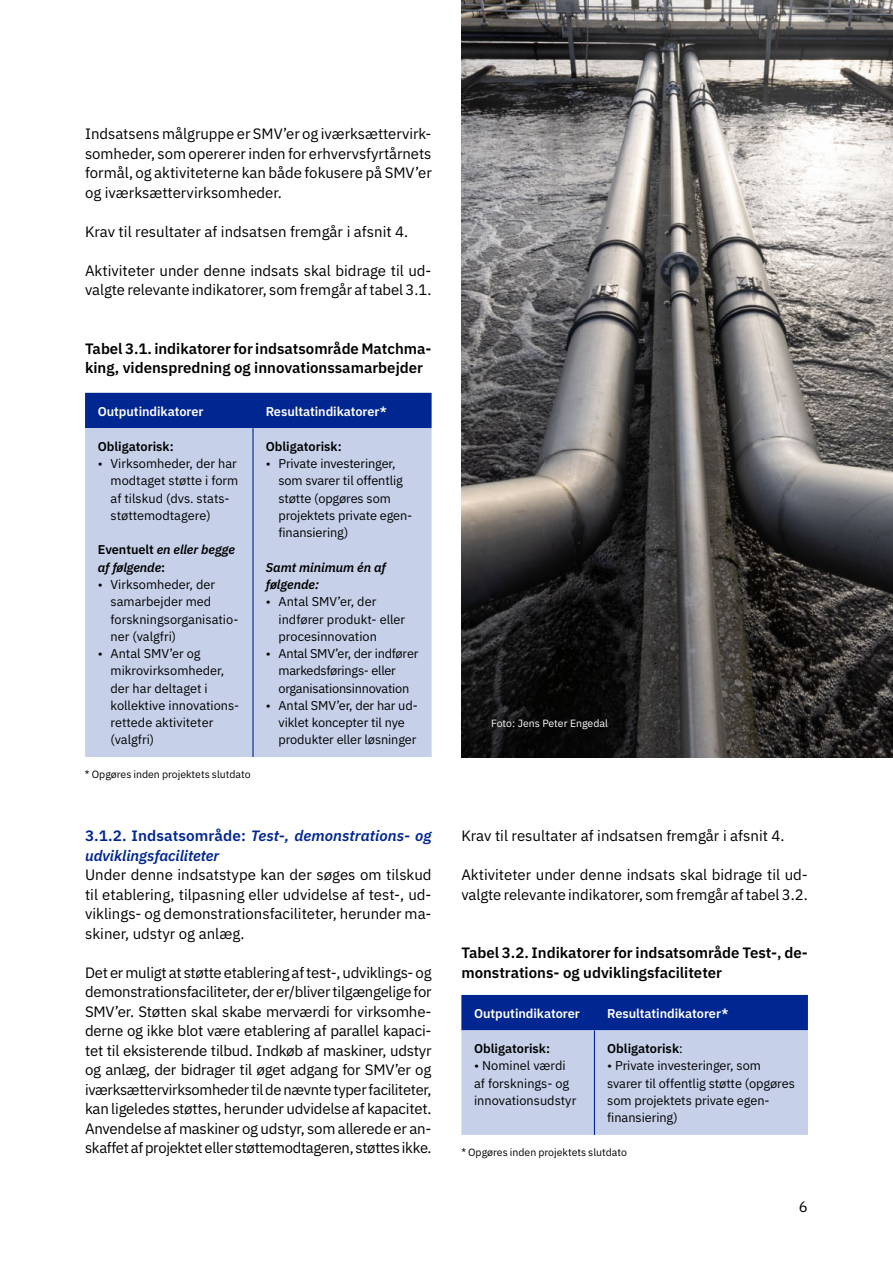
<style>
.page{position:relative;width:893px;height:1263px;background:#fff}
.page>*{position:absolute;margin:0;border:0;box-sizing:border-box;transform-origin:0 0}
.t1{font:15px/19.5px "IBM Plex Sans";letter-spacing:-.005em;color:#000}
.t2{font:600 15px "IBM Plex Sans";color:#000}
.t3{font:italic 600 15px/19.5px "IBM Plex Sans";color:#002691}
.t4{font:12.75px/17.2px "IBM Plex Sans";letter-spacing:-.005em;color:#000}
.t5{font:600 12.75px "IBM Plex Sans";letter-spacing:-.005em;color:#fff}
.t6{font:italic 600 12.75px/17.2px "IBM Plex Sans";letter-spacing:-.005em;color:#000}
.t7{font:600 12.75px "IBM Plex Sans";color:#000}
.t8{font:10.5px "IBM Plex Sans";color:#000}
.t9{font:10.5px "IBM Plex Sans";color:#fff}
.s1{font-style:normal}
.s2{font-family:"IBM Plex Sans 2"}
.s3{font-weight:400}
</style>
<div class="page">
<div style="left:85px;top:393px;width:347px;height:35px;background:#002691"></div>
<div style="left:85px;top:428px;width:347px;height:329px;background:#c6d1e9"></div>
<hr style="left:252px;top:428px;width:2px;height:329px;background:#002691">
<svg style="left:461px;top:995px;width:347px;height:140px;background:#94a6d2"></svg>
<hr style="left:594px;top:1030px;width:1px;height:105px;background:#002691">
<img style="left:461px;top:0;width:432px;height:757px">
<p class="t1" style="left:85px;top:123px;width:348px;text-align:justify">Indsatsens målgruppe er SMV’er og iværksættervirk&shy;somheder, som opererer inden for erhvervsfyrtårnets formål, og aktiviteterne kan både fokusere på SMV’er og iværksættervirksomheder.</p>
<p class="t1" style="left:85px;top:220px;width:325px">Krav til resultater af indsatsen fremgår i afsnit 4.</p>
<p class="t1" style="left:85px;top:259px;width:348px">Aktiviteter under denne indsats skal bidrage til ud-</p>
<p class="t1" style="left:85px;top:279px;width:348px">valgte relevante indikatorer, som fremgår af tabel 3.1.</p>
<p class="t2" style="left:85px;top:337px;width:348px">Tabel 3.1. indikatorer for indsatsområde Matchma-</p>
<p class="t2" style="left:85px;top:356px;width:340px">king, videnspredning og innovationssamarbejder</p>
<p class="t5" style="left:98px;top:401px;width:107px">Output indikatorer</p>
<p class="t5" style="left:266px;top:401px;width:123px">Resultat indikatorer*</p>
<p class="t7" style="left:98px;top:436px;width:78px">Obligatorisk:</p>
<p class="t4" style="left:98px;top:454px;width:142px;text-align:right">• Virksomheder, der har modtaget støtte i form</p>
<p class="t4" style="left:111px;top:506px;width:102px">støttemodtagere)</p>
<p class="t6" style="left:98px;top:540px;width:139px"><span class="s1">Eventuelt</span> en eller begge af følgende<span class="s1">:</span></p>
<p class="t4" style="left:98px;top:575px;width:119px;text-align:right">• Virksomheder, der samarbejder med</p>
<p class="t4" style="left:111px;top:626px;width:67px">ner (valgfri)</p>
<p class="t4" style="left:111px;top:644px;width:115px;text-indent:-13px">• Antal SMV’er og mikro virksomheder, der har deltaget i</p>
<p class="t4" style="left:111px;top:713px;width:104px">rettede aktiviteter (valgfri)</p>
<p class="t7" style="left:266px;top:436px;width:78px">Obligatorisk:</p>
<p class="t4" style="left:279px;top:454px;width:126px;text-indent:-13px">• Private investeringer, som svarer til offentlig støtte (opgøres som</p>
<p class="t4" style="left:279px;top:523px;width:71px">finansierin<span class="s2">g</span>)</p>
<p class="t6" style="left:266px;top:557px;width:122px">Samt minimum én af følgende:</p>
<p class="t4" style="left:279px;top:592px;width:128px;text-indent:-13px">• Antal SMV’er, der indfører produkt- eller procesinnovation</p>
<p class="t4" style="left:279px;top:644px;width:141px;text-indent:-13px">• Antal SMV’er, der indfører markedsførings- eller organisationsinnovation</p>
<p class="t4" style="left:279px;top:713px;width:139px">viklet koncepter til nye produkter eller løsninger</p>
<p class="t4" style="left:111px;top:488px;width:121px">af tilskud (dvs. stats-</p>
<p class="t4" style="left:279px;top:506px;width:135px">projektets private egen-</p>
<p class="t4" style="left:111px;top:609px;width:129px">forskningsorganisatio-</p>
<p class="t4" style="left:111px;top:695px;width:130px">kollektive innovations-</p>
<p class="t4" style="left:266px;top:695px;width:153px">• Antal SMV’er, der har ud-</p>
<p class="t8" style="left:85px;top:766px;width:167px">* Opgøres inden projektets slutdato</p>
<h3 class="t3" style="left:85px;top:825px;width:348px"><span class="s1">3.1.2. Indsatsområde:</span> Test-, demonstrations- og udviklingsfaciliteter</h3>
<p class="t1" style="left:85px;top:864px;width:348px">Under denne indsatstype kan der søges om tilskud</p>
<p class="t1" style="left:85px;top:883px;width:348px">til etablering, tilpasning eller udvidelse af test-, ud&shy;viklings- og demonstrationsfaciliteter, herunder ma-</p>
<p class="t1" style="left:85px;top:922px;width:161px">skiner, udstyr og anlæg.</p>
<p class="t1" style="left:85px;top:961px;width:348px">Det er muligt at støtte etablering af test-, udviklings- og demonstrationsfaciliteter, der er/bliver tilgængelige for</p>
<p class="t1" style="left:85px;top:1000px;width:348px">SMV’er. Støtten skal skabe merværdi for virksomhe&shy;derne og ikke blot være etablering af parallel kapaci-</p>
<p class="t1" style="left:85px;top:1039px;width:348px;text-align:justify">tet til eksisterende tilbud. Indkøb af maskiner, udstyr og anlæg, der bidrager til øget adgang for SMV’er og iværksættervirksomheder til de nævnte typer faciliteter, kan ligeledes støttes, herunder udvidelse af kapacitet.</p>
<p class="t1" style="left:85px;top:1137px;width:348px">skaffet af projektet eller støttemodtageren, støttes ikke.</p>
<p class="t1" style="left:85px;top:1117px;width:348px">Anvendelse af maskiner og udstyr, som allerede er an-</p>
<p class="t9" style="left:491px;top:715px;width:118px">Foto: Jens Peter Engedal</p>
<p class="t1" style="left:461px;top:825px;width:325px">Krav til resultater af indsatsen fremgår i afsnit 4.</p>
<p class="t1" style="left:461px;top:864px;width:348px">Aktiviteter under denne indsats skal bidrage til ud-</p>
<p class="t1" style="left:461px;top:883px;width:348px">valgte relevante indikatorer, som fremgår af tabel 3.2.</p>
<p class="t2" style="left:461px;top:941px;width:348px">Tabel 3.2. Indikatorer for indsatsområde Test-, de-</p>
<p class="t2" style="left:461px;top:961px;width:262px">monstrations- og udviklingsfaciliteter</p>
<p class="t5" style="left:474px;top:1003px;width:107px">Output indikatorer</p>
<p class="t5" style="left:607px;top:1003px;width:123px">Resultat indikatorer*</p>
<p class="t7" style="left:474px;top:1038px;width:78px">Obligatorisk:</p>
<p class="t4" style="left:474px;top:1056px;width:104px">• Nominel værdi af forsknings- og innovations udstyr</p>
<p class="t7" style="left:607px;top:1038px;width:77px">Obligatorisk<span class="s3">:</span></p>
<p class="t4" style="left:607px;top:1056px;width:189px">• Private investeringer, som svarer til offentlig støtte (opgøres</p>
<p class="t4" style="left:607px;top:1108px;width:72px">finansierin<span class="s2">g</span>)</p>
<p class="t8" style="left:461px;top:1144px;width:167px">* Opgøres inden projektets slutdato</p>
<p class="t4" style="left:607px;top:1091px;width:164px">som projektets private egen-</p>
<p class="t1" style="left:799px;top:1195px;width:10px">6</p>
</div>
